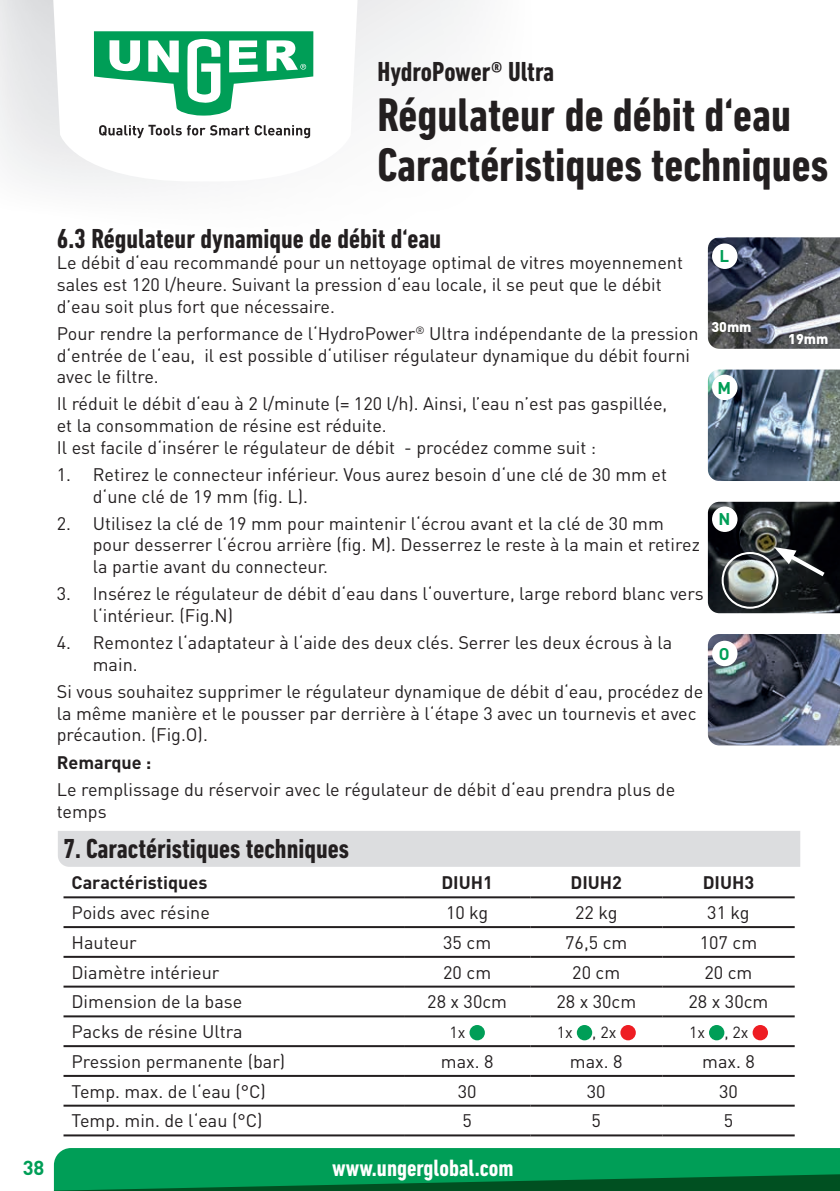
<style>
.page{position:relative;width:840px;height:1191px;background:#fff}
.page>*{position:absolute;margin:0;border:0;box-sizing:border-box;transform-origin:0 0}
.t1{font:700 condensed 48px/50px "DIN Next LT Pro";color:#231f20}
.t2{font:700 condensed 28px "DIN Next LT Pro";color:#231f20}
.t3{font:700 condensed 24px "DIN Next LT Pro";color:#fff}
.t4{font:700 20px "DIN Pro";color:#009e57}
.t5{font:18px/21.6px "DIN Pro";color:#231f20}
.t6{font:700 18px "DIN Pro";color:#231f20}
.t7{font:700 16.8px "DIN Pro";color:#009e57}
.t8{font:16px "DIN Pro";color:#231f20}
.t9{font:700 14.4px "DIN Pro";color:#231f20}
.t10{font:900 14px "DIN Pro";color:#fff}
</style>
<div class="page">
<svg style="left:52px;top:0;width:307px;height:181px"></svg>
<svg style="left:94px;top:31px;width:219px;height:85px"></svg>
<svg style="left:99px;top:125px;width:45px;height:13px"></svg>
<svg style="left:156px;top:125px;width:154px;height:13px"></svg>
<svg style="left:54px;top:1047px;width:785px;height:144px"></svg>
<div style="left:58px;top:831px;width:741px;height:36px;background:#dcdddf"></div>
<hr style="left:63px;top:896px;width:341px;height:2px;background:#231f20">
<hr style="left:404px;top:896px;width:126px;height:2px;background:#231f20">
<hr style="left:530px;top:896px;width:132px;height:2px;background:#231f20">
<hr style="left:662px;top:896px;width:132px;height:2px;background:#231f20">
<hr style="left:63px;top:926px;width:341px;height:2px;background:#231f20">
<hr style="left:404px;top:926px;width:126px;height:2px;background:#231f20">
<hr style="left:530px;top:926px;width:132px;height:2px;background:#231f20">
<hr style="left:662px;top:926px;width:132px;height:2px;background:#231f20">
<hr style="left:63px;top:956px;width:341px;height:2px;background:#231f20">
<hr style="left:404px;top:956px;width:126px;height:2px;background:#231f20">
<hr style="left:530px;top:956px;width:132px;height:2px;background:#231f20">
<hr style="left:662px;top:956px;width:132px;height:2px;background:#231f20">
<hr style="left:63px;top:985px;width:341px;height:2px;background:#231f20">
<hr style="left:404px;top:985px;width:126px;height:2px;background:#231f20">
<hr style="left:530px;top:985px;width:132px;height:2px;background:#231f20">
<hr style="left:662px;top:985px;width:132px;height:2px;background:#231f20">
<hr style="left:63px;top:1015px;width:341px;height:2px;background:#231f20">
<hr style="left:404px;top:1015px;width:126px;height:2px;background:#231f20">
<hr style="left:530px;top:1015px;width:132px;height:2px;background:#231f20">
<hr style="left:662px;top:1015px;width:132px;height:2px;background:#231f20">
<hr style="left:63px;top:1045px;width:341px;height:2px;background:#231f20">
<hr style="left:404px;top:1045px;width:126px;height:2px;background:#231f20">
<hr style="left:530px;top:1045px;width:132px;height:2px;background:#231f20">
<hr style="left:662px;top:1045px;width:132px;height:2px;background:#231f20">
<hr style="left:63px;top:1075px;width:341px;height:2px;background:#231f20">
<hr style="left:404px;top:1075px;width:126px;height:2px;background:#231f20">
<hr style="left:530px;top:1075px;width:132px;height:2px;background:#231f20">
<hr style="left:662px;top:1075px;width:132px;height:2px;background:#231f20">
<hr style="left:63px;top:1104px;width:341px;height:2px;background:#231f20">
<hr style="left:404px;top:1104px;width:126px;height:2px;background:#231f20">
<hr style="left:530px;top:1104px;width:132px;height:2px;background:#231f20">
<hr style="left:662px;top:1104px;width:132px;height:2px;background:#231f20">
<hr style="left:63px;top:1134px;width:341px;height:2px;background:#231f20">
<hr style="left:404px;top:1134px;width:126px;height:2px;background:#231f20">
<hr style="left:530px;top:1134px;width:132px;height:2px;background:#231f20">
<hr style="left:662px;top:1134px;width:132px;height:2px;background:#231f20">
<div style="left:469px;top:1025px;width:15px;height:15px;background:#009e57;border-radius:50%"></div>
<div style="left:576px;top:1025px;width:16px;height:15px;background:#009e57;border-radius:50%"></div>
<div style="left:620px;top:1025px;width:15px;height:15px;background:#ee1d23;border-radius:50%"></div>
<div style="left:708px;top:1025px;width:16px;height:15px;background:#009e57;border-radius:50%"></div>
<div style="left:752px;top:1025px;width:15px;height:15px;background:#ee1d23;border-radius:50%"></div>
<img style="left:707px;top:502px;width:132px;height:111px">
<div style="left:711px;top:506px;width:26px;height:26px;background:#fff;border-radius:50%"></div>
<svg style="left:773px;top:547px;width:55px;height:33px;background:#404244"></svg>
<img style="left:722px;top:555px;width:55px;height:51px">
<div style="left:721px;top:552px;width:57px;height:56px;border:2px solid #fff;border-radius:50%"></div>
<img style="left:707px;top:634px;width:132px;height:111px">
<div style="left:711px;top:640px;width:26px;height:26px;background:#fff;border-radius:50%"></div>
<img style="left:707px;top:369px;width:132px;height:112px">
<div style="left:711px;top:375px;width:26px;height:25px;background:#fff;border-radius:50%"></div>
<img style="left:707px;top:237px;width:132px;height:112px">
<div style="left:711px;top:243px;width:26px;height:26px;background:#fff;border-radius:50%"></div>
<p class="t4" style="left:23px;top:1154px;width:23px">38</p>
<h2 class="t2" style="left:377px;top:55px;width:178px">HydroPower® Ultra</h2>
<h1 class="t1" style="left:377px;top:89px;width:452px">Régulateur de débit d‘eau<br>Caractéristiques techniques</h1>
<h2 class="t2" style="left:57px;top:222px;width:386px">6.3 Régulateur dynamique de débit d‘eau</h2>
<p class="t5" style="left:57px;top:251px;width:627px">Le débit d‘eau recommandé pour un nettoyage optimal de vitres moyennement sales est 120 l/heure. Suivant la pression d‘eau locale, il se peut que le débit d’eau soit plus fort que nécessaire.</p>
<p class="t5" style="left:57px;top:322px;width:643px">Pour rendre la performance de l‘HydroPower<sup>®</sup> Ultra indépendante de la pression d‘entrée de l‘eau, il est possible d‘utiliser régulateur dynamique du débit fourni avec le filtre.</p>
<p class="t5" style="left:57px;top:392px;width:611px">Il réduit le débit d‘eau à 2 l/minute (= 120 l/h). Ainsi, l’eau n’est pas gaspillée, et la consommation de résine est réduite.<br>Il est facile d‘insérer le régulateur de débit - procédez comme suit :</p>
<p class="t5" style="left:93px;top:463px;width:575px;text-indent:-36px">1. Retirez le connecteur inférieur. Vous aurez besoin d‘une clé de 30 mm et d‘une clé de 19 mm (fig. L).</p>
<p class="t5" style="left:93px;top:512px;width:608px;text-indent:-36px">2. Utilisez la clé de 19 mm pour maintenir l‘écrou avant et la clé de 30 mm pour desserrer l‘écrou arrière (fig. M). Desserrez le reste à la main et retirez la partie avant du connecteur.</p>
<p class="t5" style="left:93px;top:582px;width:612px;text-indent:-36px">3. Insérez le régulateur de débit d‘eau dans l‘ouverture, large rebord blanc vers l‘intérieur. (Fig.N)</p>
<p class="t5" style="left:93px;top:631px;width:580px;text-indent:-36px">4. Remontez l‘adaptateur à l‘aide des deux clés. Serrer les deux écrous à la main.</p>
<p class="t5" style="left:57px;top:680px;width:647px">Si vous souhaitez supprimer le régulateur dynamique de débit d‘eau, procédez de la même manière et le pousser par derrière à l‘étape 3 avec un tournevis et avec précaution. (Fig.O).</p>
<p class="t6" style="left:57px;top:750px;width:96px">Remarque :</p>
<p class="t5" style="left:57px;top:778px;width:619px">Le remplissage du réservoir avec le régulateur de débit d‘eau prendra plus de temps</p>
<p class="t9" style="left:148px;top:120px;width:10px">T</p>
<p class="t7" style="left:719px;top:245px;width:11px">L</p>
<p class="t10" style="left:711px;top:317px;width:42px">30mm</p>
<p class="t10" style="left:787px;top:330px;width:42px">19mm</p>
<p class="t7" style="left:717px;top:376px;width:15px">M</p>
<p class="t7" style="left:718px;top:508px;width:13px">N</p>
<p class="t7" style="left:718px;top:642px;width:12px">O</p>
<h2 class="t2" style="left:63px;top:832px;width:287px">7. Caractéristiques techniques</h2>
<p class="t6" style="left:71px;top:870px;width:137px">Caractéristiques</p>
<p class="t6" style="left:441px;top:870px;width:53px">DIUH1</p>
<p class="t6" style="left:570px;top:870px;width:53px">DIUH2</p>
<p class="t6" style="left:702px;top:870px;width:53px">DIUH3</p>
<p class="t5" style="left:71px;top:901px;width:140px">Poids avec résine</p>
<p class="t5" style="left:446px;top:901px;width:44px">10 kg</p>
<p class="t5" style="left:574px;top:901px;width:44px">22 kg</p>
<p class="t5" style="left:707px;top:901px;width:44px">31 kg</p>
<p class="t5" style="left:71px;top:930px;width:67px">Hauteur</p>
<p class="t5" style="left:443px;top:930px;width:49px">35 cm</p>
<p class="t5" style="left:565px;top:930px;width:64px">76,5 cm</p>
<p class="t5" style="left:699px;top:930px;width:59px">107 cm</p>
<p class="t5" style="left:71px;top:960px;width:149px">Diamètre intérieur</p>
<p class="t5" style="left:443px;top:960px;width:49px">20 cm</p>
<p class="t5" style="left:572px;top:960px;width:49px">20 cm</p>
<p class="t5" style="left:704px;top:960px;width:49px">20 cm</p>
<p class="t5" style="left:71px;top:990px;width:172px">Dimension de la base</p>
<p class="t5" style="left:427px;top:990px;width:81px">28 x 30cm</p>
<p class="t5" style="left:556px;top:990px;width:81px">28 x 30cm</p>
<p class="t5" style="left:688px;top:990px;width:81px">28 x 30cm</p>
<p class="t5" style="left:71px;top:1020px;width:172px">Packs de résine Ultra</p>
<p class="t8" style="left:449px;top:1020px;width:17px">1x</p>
<p class="t8" style="left:556px;top:1020px;width:61px">1x , 2x</p>
<p class="t8" style="left:688px;top:1020px;width:61px">1x , 2x</p>
<p class="t5" style="left:71px;top:1049px;width:215px">Pression permanente (bar)</p>
<p class="t5" style="left:440px;top:1049px;width:54px">max. 8</p>
<p class="t5" style="left:569px;top:1049px;width:54px">max. 8</p>
<p class="t5" style="left:701px;top:1049px;width:54px">max. 8</p>
<p class="t5" style="left:71px;top:1079px;width:196px">Temp. max. de l‘eau (°C)</p>
<p class="t5" style="left:457px;top:1079px;width:20px">30</p>
<p class="t5" style="left:586px;top:1079px;width:20px">30</p>
<p class="t5" style="left:718px;top:1079px;width:20px">30</p>
<p class="t5" style="left:71px;top:1109px;width:192px">Temp. min. de l‘eau (°C)</p>
<p class="t5" style="left:462px;top:1109px;width:11px">5</p>
<p class="t5" style="left:591px;top:1109px;width:11px">5</p>
<p class="t5" style="left:723px;top:1109px;width:11px">5</p>
<h3 class="t3" style="left:332px;top:1154px;width:183px">www.ungerglobal.com</h3>
</div>
